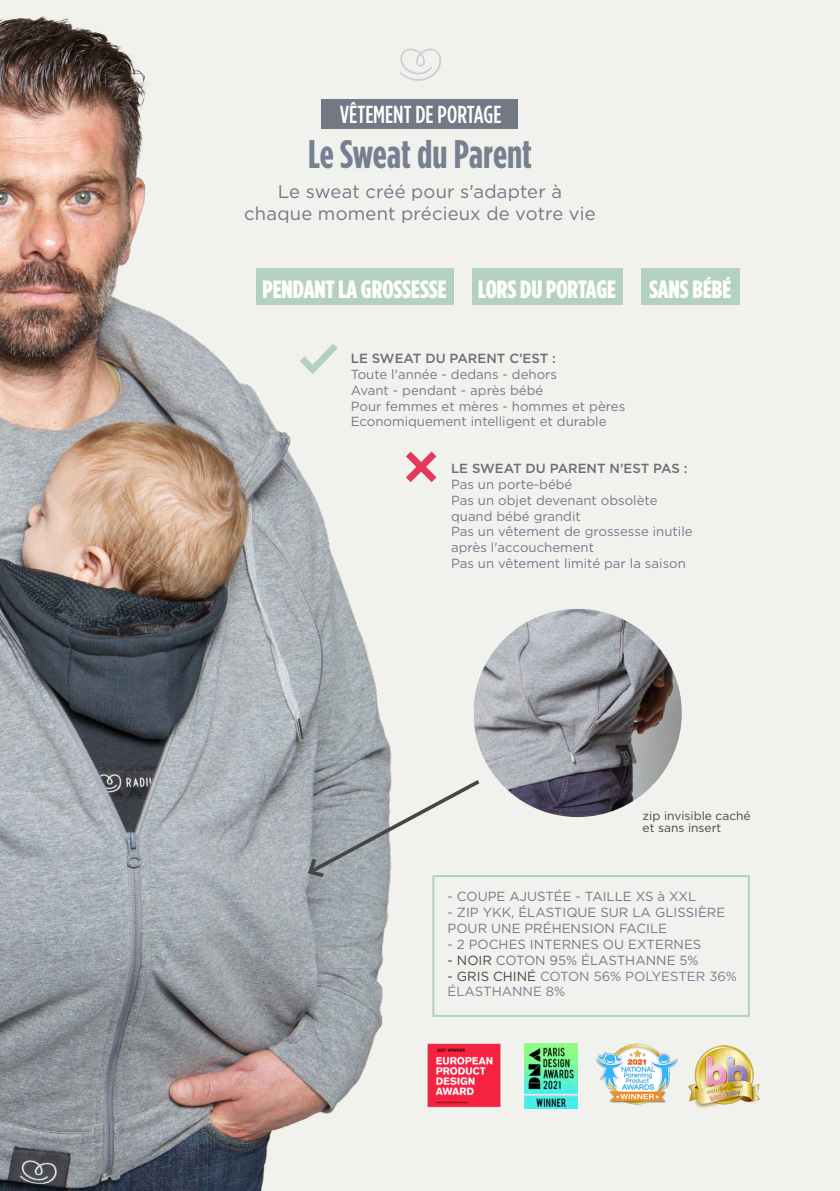
<style>
.page{position:relative;width:840px;height:1191px;background:#fff}
.page>*{position:absolute;margin:0;border:0;box-sizing:border-box;transform-origin:0 0}
.t1{font:700 39.8px "Gotham Condensed";color:#768090}
.t2{font:900 25px "Gotham Condensed";color:#fff}
.t3{font:500 24.6px "Gotham Condensed";color:#fff}
.t4{font:18.4px/22px "Gotham";letter-spacing:.01em;color:#727985;text-align:center}
.t5{font:13.2px/15.8px "Gotham";color:#737989}
.t6{font:500 13.2px "Gotham";color:#6b6e72}
.t7{font:13.2px/15.8px "Gotham";color:#768090}
.t8{font:13.2px "Gotham";color:#727985}
.t9{font:12px/12px "Gotham";color:#464646}
.s1{color:#464646}
</style>
<div class="page">
<div style="left:0;top:0;width:839px;height:1191px;background:#f1f1ed"></div>
<img style="left:432px;top:1043px;width:69px;height:65px">
<img style="left:524px;top:1043px;width:52px;height:65px">
<img style="left:596px;top:1043px;width:81px;height:62px">
<img style="left:688px;top:1045px;width:72px;height:63px">
<div style="left:256px;top:269px;width:197px;height:36px;background:#b4d0be"></div>
<div style="left:471px;top:269px;width:151px;height:36px;background:#b4d0be"></div>
<div style="left:640px;top:269px;width:98px;height:36px;background:#b4d0be"></div>
<img style="left:0;top:16px;width:432px;height:1175px">
<div style="left:432px;top:875px;width:317px;height:142px;border:2px solid #b4d0be"></div>
<svg style="left:300px;top:343px;width:37px;height:31px"></svg>
<svg style="left:405px;top:451px;width:31px;height:31px"></svg>
<img style="left:474px;top:609px;width:207px;height:208px">
<svg style="left:305px;top:776px;width:178px;height:104px"></svg>
<div style="left:322px;top:99px;width:196px;height:30px;background:#727985"></div>
<h3 class="t3" style="left:339px;top:100px;width:163px">VÊTEMENT DE PORTAGE</h3>
<h1 class="t1" style="left:308px;top:131px;width:225px">Le Sweat du Parent</h1>
<h3 class="t4" style="left:244px;top:180px;width:353px">Le sweat créé pour s'adapter à chaque moment précieux de votre vie</h3>
<h2 class="t2" style="left:262px;top:274px;width:186px">PENDANT LA GROSSESSE</h2>
<h2 class="t2" style="left:478px;top:274px;width:139px">LORS DU PORTAGE</h2>
<h2 class="t2" style="left:648px;top:274px;width:84px">SANS BÉBÉ</h2>
<p class="t6" style="left:350px;top:350px;width:206px">LE SWEAT DU PARENT C’EST :</p>
<p class="t5" style="left:350px;top:366px;width:276px">Toute l'année - dedans - dehors<br>Avant - pendant - après bébé<br>Pour femmes et mères - hommes et pères Economiquement intelligent et durable</p>
<p class="t6" style="left:451px;top:460px;width:238px">LE SWEAT DU PARENT N’EST PAS :</p>
<p class="t5" style="left:451px;top:476px;width:243px">Pas un porte-bébé<br>Pas un objet devenant obsolète quand bébé grandit<br>Pas un vêtement de grossesse inutile après l'accouchement<br>Pas un vêtement limité par la saison</p>
<p class="t9" style="left:642px;top:809px;width:110px">zip invisible caché et sans insert</p>
<p class="t5" style="left:447px;top:888px;width:250px">- COUPE AJUSTÉE - TAILLE XS à XXL</p>
<p class="t5" style="left:447px;top:904px;width:279px">- ZIP YKK, ÉLASTIQUE SUR LA GLISSIÈRE<br>POUR UNE PRÉHENSION FACILE</p>
<p class="t5" style="left:447px;top:936px;width:255px">- 2 POCHES INTERNES OU EXTERNES</p>
<p class="t8" style="left:447px;top:951px;width:252px"><span class="s1">- NOIR</span> COTON 95% ÉLASTHANNE 5%</p>
<p class="t7" style="left:447px;top:967px;width:291px"><span class="s1">- GRIS CHINÉ</span> COTON 56% POLYESTER 36%<br>ÉLASTHANNE 8%</p>
</div>
